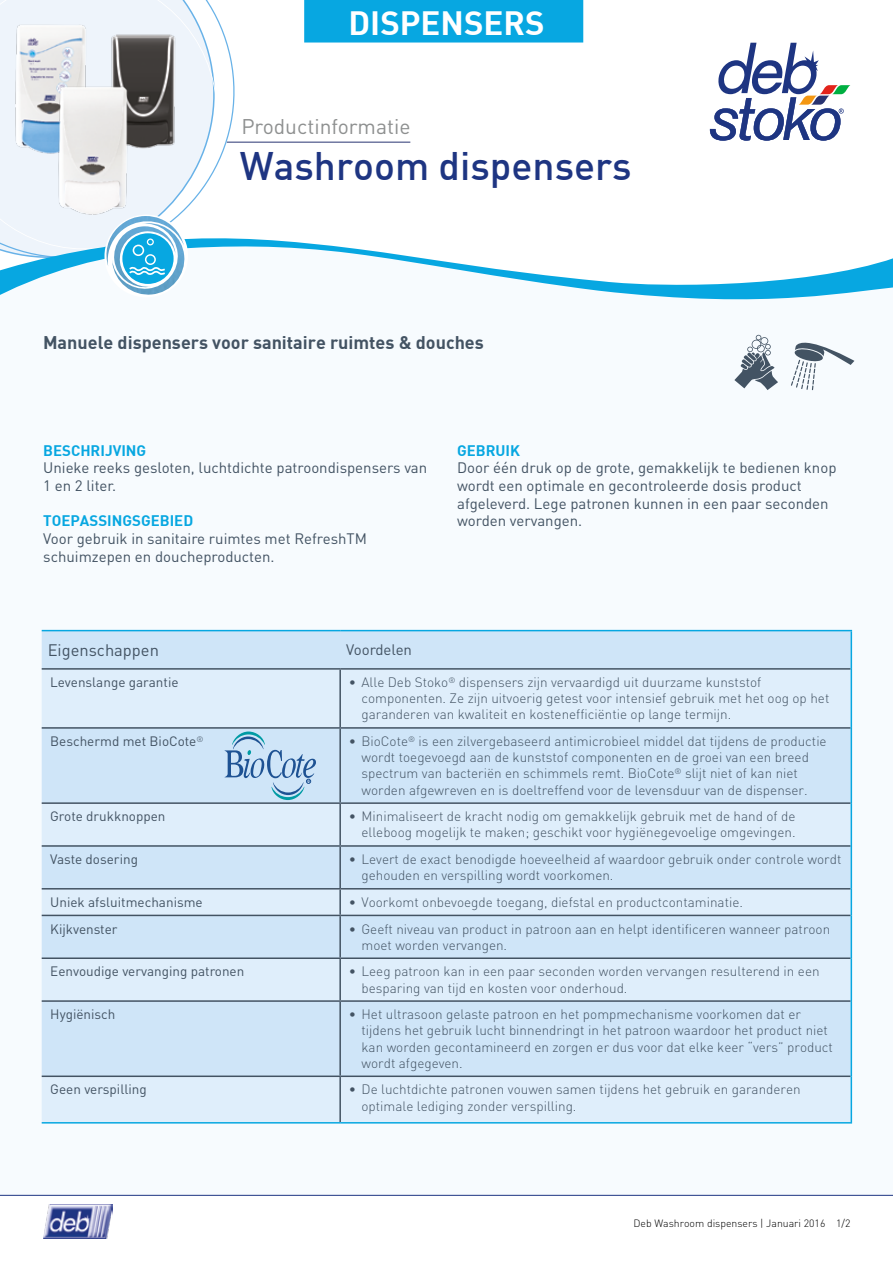
<style>
.page{position:relative;width:893px;height:1263px;background:#fff}
.page>*{position:absolute;margin:0;border:0;box-sizing:border-box;transform-origin:0 0}
.t1{font:500 39px "DI Nbek";color:#1e3582}
.t2{font:700 33px "DI Nbek";color:#fff}
.t3{font:21px "DIN";color:#8e9090}
.t4{font:700 18px "DI Nbek";color:#435363}
.t5{font:16.5px "DIN";color:#435363}
.t6{font:15px/17.7px "DIN";color:#435363}
.t7{font:700 15px "DI Nbek";color:#07a7e1}
.t8{font:300 13.5px/16.2px "DIN";color:#435363}
.t9{font:13.5px "DIN";color:#435363}
.t10{font:300 10.5px "DIN";color:#000}
</style>
<div class="page">
<div style="left:0;top:60px;width:893px;height:1136px;background:#f7fbfe"></div>
<hr style="left:0;top:1195px;width:893px;height:1px;background:#1e3582">
<img style="left:43px;top:1204px;width:70px;height:34px">
<svg style="left:0;top:0;width:230px;height:216px;fill:#eef4fb"></svg>
<hr style="left:227px;top:142px;width:183px;height:1px;background:#283371">
<svg style="left:0;top:238px;width:893px;height:62px"></svg>
<div style="left:304px;top:0;width:279px;height:43px;background:#07a7e1"></div>
<svg style="left:710px;top:43px;width:140px;height:98px"></svg>
<svg style="left:734px;top:335px;width:44px;height:55px"></svg>
<img style="left:13px;top:22px;width:76px;height:134px">
<img style="left:112px;top:238px;width:74px;height:58px">
<img style="left:112px;top:266px;width:64px;height:23px">
<img style="left:104px;top:216px;width:80px;height:50px">
<div style="left:42px;top:631px;width:809px;height:37px;background:#cfe5f8"></div>
<svg style="left:42px;top:670px;width:809px;height:452px;background:#d6e8f9"></svg>
<hr style="left:42px;top:668px;width:298px;height:2px;background:#435363">
<hr style="left:42px;top:727px;width:298px;height:2px;background:#435363">
<hr style="left:42px;top:802px;width:298px;height:2px;background:#435363">
<hr style="left:42px;top:845px;width:298px;height:2px;background:#435363">
<hr style="left:42px;top:888px;width:298px;height:1px;background:#435363">
<hr style="left:42px;top:915px;width:298px;height:1px;background:#435363">
<hr style="left:42px;top:957px;width:298px;height:2px;background:#435363">
<hr style="left:42px;top:1000px;width:298px;height:2px;background:#435363">
<hr style="left:42px;top:1075px;width:298px;height:2px;background:#435363">
<hr style="left:339px;top:670px;width:2px;height:57px;background:#435363">
<hr style="left:339px;top:729px;width:2px;height:73px;background:#435363">
<hr style="left:339px;top:804px;width:2px;height:41px;background:#435363">
<hr style="left:339px;top:847px;width:2px;height:41px;background:#435363">
<hr style="left:339px;top:889px;width:2px;height:26px;background:#435363">
<hr style="left:339px;top:916px;width:2px;height:41px;background:#435363">
<hr style="left:339px;top:959px;width:2px;height:41px;background:#435363">
<hr style="left:339px;top:1002px;width:2px;height:73px;background:#435363">
<hr style="left:339px;top:1077px;width:2px;height:45px;background:#435363">
<hr style="left:340px;top:668px;width:511px;height:2px;background:#435363">
<hr style="left:340px;top:727px;width:511px;height:2px;background:#435363">
<hr style="left:340px;top:802px;width:511px;height:2px;background:#435363">
<hr style="left:340px;top:845px;width:511px;height:2px;background:#435363">
<hr style="left:340px;top:888px;width:511px;height:1px;background:#435363">
<hr style="left:340px;top:915px;width:511px;height:1px;background:#435363">
<hr style="left:340px;top:957px;width:511px;height:2px;background:#435363">
<hr style="left:340px;top:1000px;width:511px;height:2px;background:#435363">
<hr style="left:340px;top:1075px;width:511px;height:2px;background:#435363">
<hr style="left:42px;top:1122px;width:298px;height:1px;background:#07a7e1">
<hr style="left:340px;top:1122px;width:512px;height:1px;background:#07a7e1">
<hr style="left:42px;top:630px;width:298px;height:1px;background:#07a7e1">
<hr style="left:340px;top:630px;width:512px;height:1px;background:#07a7e1">
<hr style="left:851px;top:631px;width:1px;height:38px;background:#07a7e1">
<hr style="left:851px;top:669px;width:1px;height:59px;background:#07a7e1">
<hr style="left:851px;top:728px;width:1px;height:75px;background:#07a7e1">
<hr style="left:851px;top:803px;width:1px;height:43px;background:#07a7e1">
<hr style="left:851px;top:846px;width:1px;height:43px;background:#07a7e1">
<svg style="left:851px;top:889px;width:1px;height:26px"></svg>
<hr style="left:851px;top:915px;width:1px;height:43px;background:#07a7e1">
<hr style="left:851px;top:958px;width:1px;height:43px;background:#07a7e1">
<hr style="left:851px;top:1001px;width:1px;height:75px;background:#07a7e1">
<hr style="left:851px;top:1076px;width:1px;height:46px;background:#07a7e1">
<svg style="left:225px;top:731px;width:91px;height:69px;background:#afcde7"></svg>
<svg style="left:791px;top:342px;width:63px;height:48px"></svg>
<img style="left:104px;top:30px;width:76px;height:121px">
<img style="left:52px;top:84px;width:81px;height:132px">
<h2 class="t2" style="left:349px;top:1px;width:198px">DISPENSERS</h2>
<h3 class="t3" style="left:241px;top:114px;width:171px">Productinformatie</h3>
<h1 class="t1" style="left:240px;top:141px;width:393px">Washroom dispensers</h1>
<h3 class="t4" style="left:43px;top:330px;width:442px">Manuele dispensers voor sanitaire ruimtes &amp; douches</h3>
<p class="t7" style="left:43px;top:440px;width:105px">BESCHRIJVING</p>
<p class="t6" style="left:43px;top:459px;width:386px">Unieke reeks gesloten, luchtdichte patroondispensers van<br>1 en 2 liter.</p>
<p class="t7" style="left:43px;top:511px;width:152px">TOEPASSINGSGEBIED</p>
<p class="t6" style="left:43px;top:529px;width:325px">Voor gebruik in sanitaire ruimtes met RefreshTM schuimzepen en doucheproducten.</p>
<p class="t7" style="left:457px;top:440px;width:65px">GEBRUIK</p>
<p class="t6" style="left:457px;top:459px;width:381px">Door één druk op de grote, gemakkelijk te bedienen knop wordt een optimale en gecontroleerde dosis product afgeleverd. Lege patronen kunnen in een paar seconden worden vervangen.</p>
<p class="t5" style="left:48px;top:639px;width:113px">Eigenschappen</p>
<p class="t6" style="left:346px;top:640px;width:67px">Voordelen</p>
<p class="t9" style="left:50px;top:674px;width:130px">Levenslange garantie</p>
<p class="t8" style="left:361px;top:674px;width:469px;text-indent:-13px">• Alle Deb Stoko<sup>®</sup> dispensers zijn vervaardigd uit duurzame kunststof componenten. Ze zijn uitvoerig getest voor intensief gebruik met het oog op het garanderen van kwaliteit en kostenefficiëntie op lange termijn.</p>
<p class="t9" style="left:50px;top:733px;width:155px">Beschermd met BioCote<sup>®</sup></p>
<p class="t8" style="left:361px;top:733px;width:467px;text-indent:-13px">• BioCote<sup>®</sup> is een zilvergebaseerd antimicrobieel middel dat tijdens de productie wordt toegevoegd aan de kunststof componenten en de groei van een breed spectrum van bacteriën en schimmels remt. BioCote<sup>®</sup> slijt niet of kan niet worden afgewreven en is doeltreffend voor de levensduur van de dispenser.</p>
<p class="t9" style="left:50px;top:808px;width:117px">Grote drukknoppen</p>
<p class="t8" style="left:349px;top:808px;width:448px;text-align:right">• Minimaliseert de kracht nodig om gemakkelijk gebruik met de hand of de elleboog mogelijk te maken; geschikt voor hygiënegevoelige omgevingen.</p>
<p class="t9" style="left:50px;top:851px;width:89px">Vaste dosering</p>
<p class="t8" style="left:361px;top:851px;width:481px;text-indent:-13px">• Levert de exact benodigde hoeveelheid af waardoor gebruik onder controle wordt gehouden en verspilling wordt voorkomen.</p>
<p class="t9" style="left:50px;top:894px;width:154px">Uniek afsluitmechanisme</p>
<p class="t8" style="left:349px;top:894px;width:396px">• Voorkomt onbevoegde toegang, diefstal en productcontaminatie.</p>
<p class="t9" style="left:50px;top:920px;width:69px">Kijkvenster</p>
<p class="t8" style="left:361px;top:920px;width:470px;text-indent:-13px">• Geeft niveau van product in patroon aan en helpt identificeren wanneer patroon moet worden vervangen.</p>
<p class="t9" style="left:50px;top:963px;width:196px">Eenvoudige vervanging patronen</p>
<p class="t8" style="left:361px;top:963px;width:460px;text-indent:-13px">• Leeg patroon kan in een paar seconden worden vervangen resulterend in een besparing van tijd en kosten voor onderhoud.</p>
<p class="t9" style="left:50px;top:1006px;width:67px">Hygiënisch</p>
<p class="t8" style="left:361px;top:1006px;width:473px;text-indent:-13px">• Het ultrasoon gelaste patroon en het pompmechanisme voorkomen dat er tijdens het gebruik lucht binnendringt in het patroon waardoor het product niet kan worden gecontamineerd en zorgen er dus voor dat elke keer “vers” product wordt afgegeven.</p>
<p class="t9" style="left:50px;top:1081px;width:98px">Geen verspilling</p>
<p class="t8" style="left:362px;top:1081px;width:441px;text-indent:-13px">• De luchtdichte patronen vouwen samen tijdens het gebruik en garanderen optimale lediging zonder verspilling.</p>
<p class="t10" style="left:633px;top:1217px;width:219px">Deb Washroom dispensers | Januari 2016 1/2</p>
</div>
